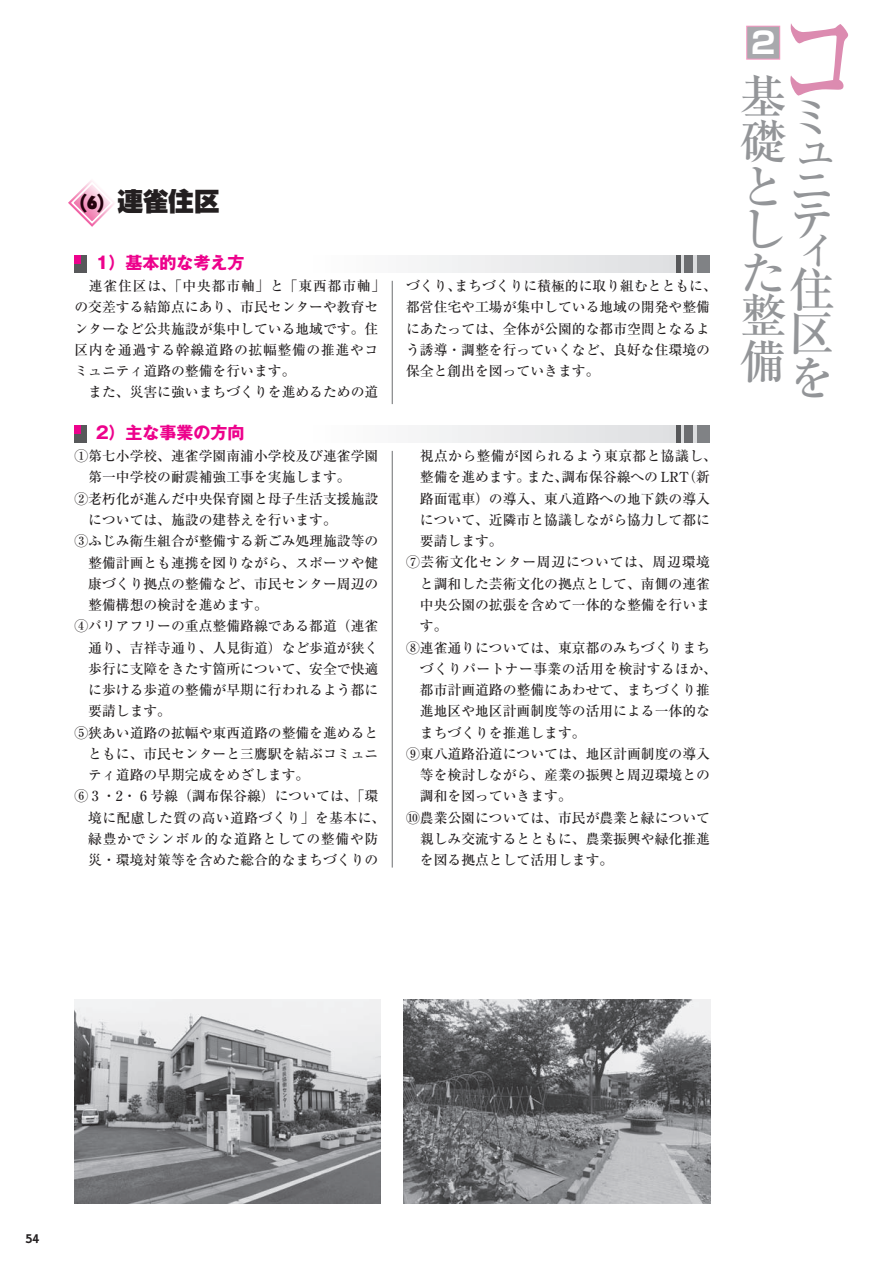
<style>
.page{position:relative;width:894px;height:1263px;background:#fff}
.page>*{position:absolute;margin:0;border:0;box-sizing:border-box;transform-origin:0 0}
.t1{font:127.5px "Ryumin Pr 5 Medium 90 pv RKSJ H";color:#dc8bb0;scale:.7 1}
.t2{font:46.8px/44.2px "Ryumin Pr 5 Medium 90 pv RKSJ H";color:#939598}
.t3{font:29.7px "Shin Go Pr 5 Bold 90 pv RKSJ H";color:#fff}
.t4{font:25.5px "Shin Go Pr 5 Ultra 90 pv RKSJ H";color:#231f20}
.t5{font:16.95px "Gothic MB101 Pr 5 Bold 90 pv RKSJ H";color:#ed028c}
.t6{font:13.8px/21.3px "Ryumin Pr 5 Medium 90 pv RKSJ H";color:#231f20}
.t7{font:13.8px "Ryumin Pr 5 Medium 90 pv RKSJ H";letter-spacing:.025em;color:#231f20}
.t8{font:13.8px "Ryumin Pr 5 Medium 90 pv RKSJ H";letter-spacing:.055em;color:#231f20}
.t9{font:600 12.75px "Itc Kabel";color:#231f20}
.s1{font-family:"Itc Kabel";font-weight:900;font-size:19.2px;color:#23010c}
</style>
<div class="page">
<div style="left:747px;top:26px;width:33px;height:33px;background:#a8a9ad"></div>
<div style="left:746px;top:26px;width:34px;height:34px;border:1px solid #f499c2"></div>
<svg style="left:68px;top:180px;width:47px;height:47px"></svg>
<div style="left:302px;top:255px;width:397px;height:17px;background:linear-gradient(to right,#fff,#d6d7da)"></div>
<div style="left:74px;top:255px;width:13px;height:17px;background:#57585a"></div>
<div style="left:697px;top:255px;width:13px;height:17px;background:#808285"></div>
<div style="left:685px;top:255px;width:8px;height:17px;background:#6c6d70"></div>
<hr style="left:676px;top:255px;width:4px;height:17px;background:#57585a">
<div style="left:74px;top:255px;width:7px;height:9px;background:#ed028c"></div>
<hr style="left:392px;top:281px;width:1px;height:123px;background:#6c6d70">
<div style="left:302px;top:425px;width:397px;height:17px;background:linear-gradient(to right,#fff,#d6d7da)"></div>
<div style="left:74px;top:425px;width:13px;height:17px;background:#57585a"></div>
<div style="left:697px;top:425px;width:13px;height:17px;background:#808285"></div>
<div style="left:685px;top:425px;width:8px;height:17px;background:#6c6d70"></div>
<hr style="left:676px;top:425px;width:4px;height:17px;background:#57585a">
<div style="left:74px;top:425px;width:7px;height:9px;background:#ed028c"></div>
<hr style="left:392px;top:451px;width:1px;height:417px;background:#6c6d70">
<img style="left:74px;top:999px;width:307px;height:204px">
<img style="left:404px;top:999px;width:306px;height:204px">
<h3 class="t4" style="left:80px;top:192px;width:141px"><span class="s1">(6)</span> 連雀住区</h3>
<p class="t5" style="left:96px;top:256px;width:150px">1）基本的な考え方</p>
<p class="t6" style="left:74px;top:277px;width:312px">　連雀住区は、「中央都市軸」と「東西都市軸」の交差する結節点にあり、市民センターや教育センターなど公共施設が集中している地域です。住区内を通過する幹線道路の拡幅整備の推進やコミュニティ道路の整備を行います。<br>　また、災害に強いまちづくりを進めるための道</p>
<p class="t6" style="left:406px;top:277px;width:312px">づくり、まちづくりに積極的に取り組むとともに、都営住宅や工場が集中している地域の開発や整備にあたっては、全体が公園的な都市空間となるよう誘導・調整を行っていくなど、良好な住環境の保全と創出を図っていきます。</p>
<p class="t5" style="left:96px;top:426px;width:150px">2）主な事業の方向</p>
<p class="t6" style="left:74px;top:447px;width:305px">①第七小学校、連雀学園南浦小学校及び連雀学園</p>
<p class="t6" style="left:88px;top:468px;width:264px">第一中学校の耐震補強工事を実施します。</p>
<p class="t6" style="left:74px;top:490px;width:305px">②老朽化が進んだ中央保育園と母子生活支援施設</p>
<p class="t6" style="left:88px;top:511px;width:250px">については、施設の建替えを行います。</p>
<p class="t6" style="left:74px;top:532px;width:305px">③ふじみ衛生組合が整備する新ごみ処理施設等の</p>
<p class="t6" style="left:88px;top:554px;width:292px">整備計画とも連携を図りながら、スポーツや健</p>
<p class="t6" style="left:88px;top:575px;width:292px">康づくり拠点の整備など、市民センター周辺の</p>
<p class="t6" style="left:88px;top:596px;width:181px">整備構想の検討を進めます。</p>
<p class="t6" style="left:74px;top:617px;width:305px">④バリアフリーの重点整備路線である都道（連雀</p>
<p class="t6" style="left:88px;top:639px;width:292px">通り、吉祥寺通り、人見街道）など歩道が狭く</p>
<p class="t6" style="left:88px;top:660px;width:292px">歩行に支障をきたす箇所について、安全で快適</p>
<p class="t6" style="left:88px;top:681px;width:292px">に歩ける歩道の整備が早期に行われるよう都に</p>
<p class="t6" style="left:88px;top:702px;width:84px">要請します。</p>
<p class="t6" style="left:74px;top:724px;width:305px">⑤狭あい道路の拡幅や東西道路の整備を進めると</p>
<p class="t6" style="left:88px;top:745px;width:292px">ともに、市民センターと三鷹駅を結ぶコミュニ</p>
<p class="t6" style="left:88px;top:766px;width:223px">ティ道路の早期完成をめざします。</p>
<p class="t6" style="left:74px;top:787px;width:306px">⑥ 3 ・2・ 6 号線（調布保谷線）については、「環</p>
<p class="t7" style="left:88px;top:812px;width:299px">境に配慮した質の高い道路づくり」を基本に、</p>
<p class="t8" style="left:88px;top:834px;width:292px">緑豊かでシンボル的な道路としての整備や防</p>
<p class="t6" style="left:88px;top:851px;width:292px">災・環境対策等を含めた総合的なまちづくりの</p>
<p class="t7" style="left:420px;top:451px;width:299px">視点から整備が図られるよう東京都と協議し、</p>
<p class="t6" style="left:420px;top:468px;width:292px">整備を進めます。また、調布保谷線への LRT（新</p>
<p class="t6" style="left:420px;top:490px;width:292px">路面電車）の導入、東八道路への地下鉄の導入</p>
<p class="t6" style="left:420px;top:511px;width:292px">について、近隣市と協議しながら協力して都に</p>
<p class="t6" style="left:420px;top:532px;width:84px">要請します。</p>
<p class="t8" style="left:406px;top:557px;width:306px">⑦芸術文化センター周辺については、周辺環境</p>
<p class="t6" style="left:420px;top:575px;width:292px">と調和した芸術文化の拠点として、南側の連雀</p>
<p class="t6" style="left:420px;top:596px;width:292px">中央公園の拡張を含めて一体的な整備を行いま</p>
<p class="t6" style="left:420px;top:617px;width:29px">す。</p>
<p class="t6" style="left:406px;top:639px;width:305px">⑧連雀通りについては、東京都のみちづくりまち</p>
<p class="t7" style="left:420px;top:663px;width:299px">づくりパートナー事業の活用を検討するほか、</p>
<p class="t6" style="left:420px;top:681px;width:292px">都市計画道路の整備にあわせて、まちづくり推</p>
<p class="t6" style="left:420px;top:702px;width:292px">進地区や地区計画制度等の活用による一体的な</p>
<p class="t6" style="left:420px;top:724px;width:167px">まちづくりを推進します。</p>
<p class="t6" style="left:406px;top:745px;width:305px">⑨東八道路沿道については、地区計画制度の導入</p>
<p class="t6" style="left:420px;top:766px;width:292px">等を検討しながら、産業の振興と周辺環境との</p>
<p class="t6" style="left:420px;top:787px;width:153px">調和を図っていきます。</p>
<p class="t6" style="left:406px;top:809px;width:305px">⑩農業公園については、市民が農業と緑について</p>
<p class="t6" style="left:420px;top:830px;width:292px">親しみ交流するとともに、農業振興や緑化推進</p>
<p class="t6" style="left:420px;top:851px;width:195px">を図る拠点として活用します。</p>
<h1 class="t1" style="left:774px;top:12px;width:129px">コ</h1>
<h2 class="t2" style="left:789px;top:105px;width:45px;line-height:37.3px">ミュ</h2>
<h2 class="t2" style="left:789px;top:203px;width:43px">テ</h2>
<h2 class="t2" style="left:789px;top:239px;width:46px;line-height:37.3px">ィ住</h2>
<h2 class="t2" style="left:789px;top:318px;width:45px">区を</h2>
<h3 class="t3" style="left:751px;top:32px;width:26px">2</h3>
<h2 class="t2" style="left:740px;top:80px;width:92px">基礎とニした整備</h2>
<p class="t9" style="left:26px;top:1234px;width:16px">54</p>
</div>
